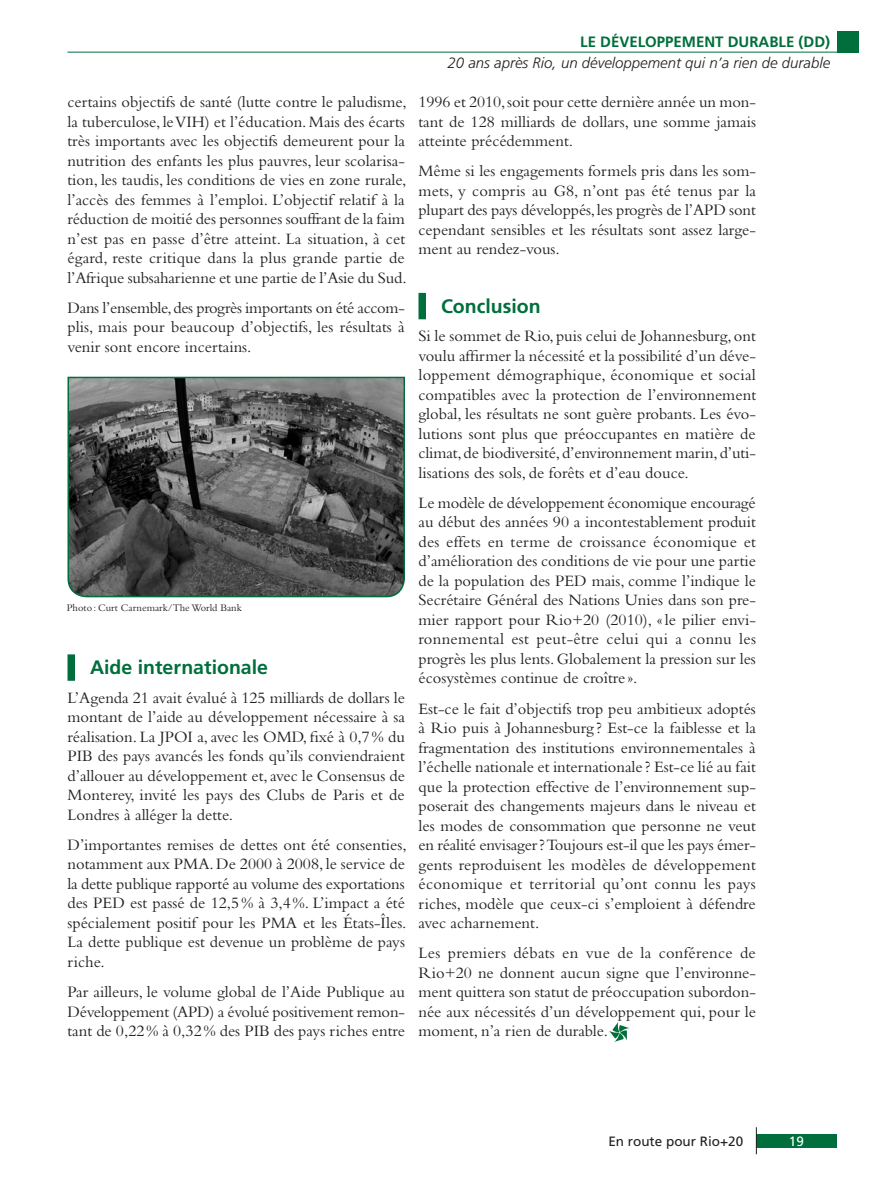
<style>
.page{position:relative;width:891px;height:1188px;background:#fff}
.page>*{position:absolute;margin:0;border:0;box-sizing:border-box;transform-origin:0 0}
._03_Niv1{font:700 19.5px "Frutiger";color:#006f3c}
._02_Courant{font:16.5px/19.5px "Bembo";color:#231f20;text-align:justify}
.t1{font:italic 300 15px "Frutiger";color:#231f20}
.t2{font:700 15px "Frutiger";color:#006f3c}
.t3{font:13.5px "Frutiger";color:#231f20}
.t4{font:13.5px "Frutiger";color:#fff}
._06_Copyright-photo{font:10.5px "Bembo";color:#231f20}
</style>
<div class="page">
<div style="left:756px;top:1134px;width:81px;height:14px;background:#006f3c"></div>
<svg style="left:756px;top:1127px;width:1px;height:27px"></svg>
<div style="left:837px;top:31px;width:22px;height:21px;background:#006f3c"></div>
<hr style="left:68px;top:52px;width:769px;height:1px;background:#006f3c">
<svg style="left:609px;top:1022px;width:20px;height:20px"></svg>
<div style="left:68px;top:654px;width:7px;height:27px;background:#006f3c"></div>
<div style="left:419px;top:293px;width:7px;height:26px;background:#006f3c"></div>
<svg style="left:67px;top:376px;width:338px;height:222px;background:#575958"></svg>
<p class="_02_Courant" style="left:68px;top:92px;width:341px;text-align:left">certains objectifs de santé (lutte contre le paludisme, la tuberculose, le VIH) et l’éducation. Mais des écarts très importants avec les objectifs demeurent pour la nutrition des enfants les plus pauvres, leur scolarisa&shy;tion, les taudis, les conditions de vies en zone rurale, l’accès des femmes à l’emploi. L’objectif relatif à la réduction de moitié des personnes souffrant de la faim n’est pas en passe d’être atteint. La situation, à cet égard, reste critique dans la plus grande partie de l’Afrique subsaharienne et une partie de l’Asie du Sud.</p>
<p class="_02_Courant" style="left:68px;top:298px;width:339px">Dans l’ensemble, des progrès importants on été accom&shy;plis, mais pour beaucoup d’objectifs, les résultats à venir sont encore incertains.</p>
<p class="_06_Copyright-photo" style="left:67px;top:602px;width:177px">Photo: Curt Carnemark/The World Bank</p>
<p class="_03_Niv1" style="left:90px;top:656px;width:180px">Aide internationale</p>
<p class="_02_Courant" style="left:68px;top:687px;width:339px">L’Agenda 21 avait évalué à 125 milliards de dollars le montant de l’aide au développement nécessaire à sa réalisation. La JPOI a, avec les OMD, fixé à 0,7% du PIB des pays avancés les fonds qu’ils conviendraient d’allouer au développement et, avec le Consensus de Monterey, invité les pays des Clubs de Paris et de Londres à alléger la dette.</p>
<p class="_02_Courant" style="left:68px;top:835px;width:341px">D’importantes remises de dettes ont été consenties, notamment aux PMA. De 2000 à 2008, le service de la dette publique rapporté au volume des exportations des PED est passé de 12,5% à 3,4%. L’impact a été spécialement positif pour les PMA et les États-Îles.<br>La dette publique est devenue un problème de pays riche.</p>
<p class="_02_Courant" style="left:68px;top:982px;width:339px">Par ailleurs, le volume global de l’Aide Publique au Développement (APD) a évolué positivement remon&shy;tant de 0,22% à 0,32% des PIB des pays riches entre</p>
<p class="t2" style="left:580px;top:33px;width:252px">Le Développem ent Durable (DD)</p>
<p class="t1" style="left:448px;top:54px;width:384px">20 ans après Rio, un développement qui n’a rien de durable</p>
<p class="_02_Courant" style="left:418px;top:92px;width:339px">1996 et 2010, soit pour cette dernière année un mon&shy;tant de 128 milliards de dollars, une somme jamais atteinte précédemment.</p>
<p class="_02_Courant" style="left:418px;top:161px;width:339px">Même si les engagements formels pris dans les som&shy;mets, y compris au G8, n’ont pas été tenus par la plupart des pays développés, les progrès de l’APD sont cependant sensibles et les résultats sont assez large&shy;ment au rendez-vous.</p>
<p class="_03_Niv1" style="left:441px;top:294px;width:101px">Conclusion</p>
<p class="_02_Courant" style="left:418px;top:326px;width:339px">Si le sommet de Rio, puis celui de Johannesburg, ont voulu affirmer la nécessité et la possibilité d’un déve&shy;loppement démographique, économique et social compatibles avec la protection de l’environnement global, les résultats ne sont guère probants. Les évo&shy;lutions sont plus que préoccupantes en matière de climat, de biodiversité, d’environnement marin, d’uti&shy;lisations des sols, de forêts et d’eau douce.</p>
<p class="_02_Courant" style="left:418px;top:493px;width:339px">Le modèle de développement économique encouragé au début des années 90 a incontestablement produit des effets en terme de croissance économique et d’amélioration des conditions de vie pour une partie de la population des PED mais, comme l’indique le Secrétaire Général des Nations Unies dans son pre&shy;mier rapport pour Rio+20 (2010), «le pilier envi&shy;ronnemental est peut-être celui qui a connu les progrès les plus lents. Globalement la pression sur les écosystèmes continue de croître ».</p>
<p class="_02_Courant" style="left:418px;top:698px;width:339px">Est-ce le fait d’objectifs trop peu ambitieux adoptés à Rio puis à Johannesburg ? Est-ce la faiblesse et la fragmentation des institutions environnementales à l’échelle nationale et internationale ? Est-ce lié au fait que la protection effective de l’environnement sup&shy;poserait des changements majeurs dans le niveau et les modes de consommation que personne ne veut en réalité envisager? Toujours est-il que les pays émer&shy;gents reproduisent les modèles de développement économique et territorial qu’ont connu les pays riches, modèle que ceux-ci s’emploient à défendre avec acharnement.</p>
<p class="_02_Courant" style="left:418px;top:943px;width:339px">Les premiers débats en vue de la conférence de Rio+20 ne donnent aucun signe que l’environne&shy;ment quittera son statut de préoccupation subordon&shy;née aux nécessités d’un développement qui, pour le moment, n’a rien de durable.</p>
<p class="t3" style="left:608px;top:1133px;width:136px">En route pour Rio+20</p>
<p class="t4" style="left:789px;top:1133px;width:17px">19</p>
</div>
